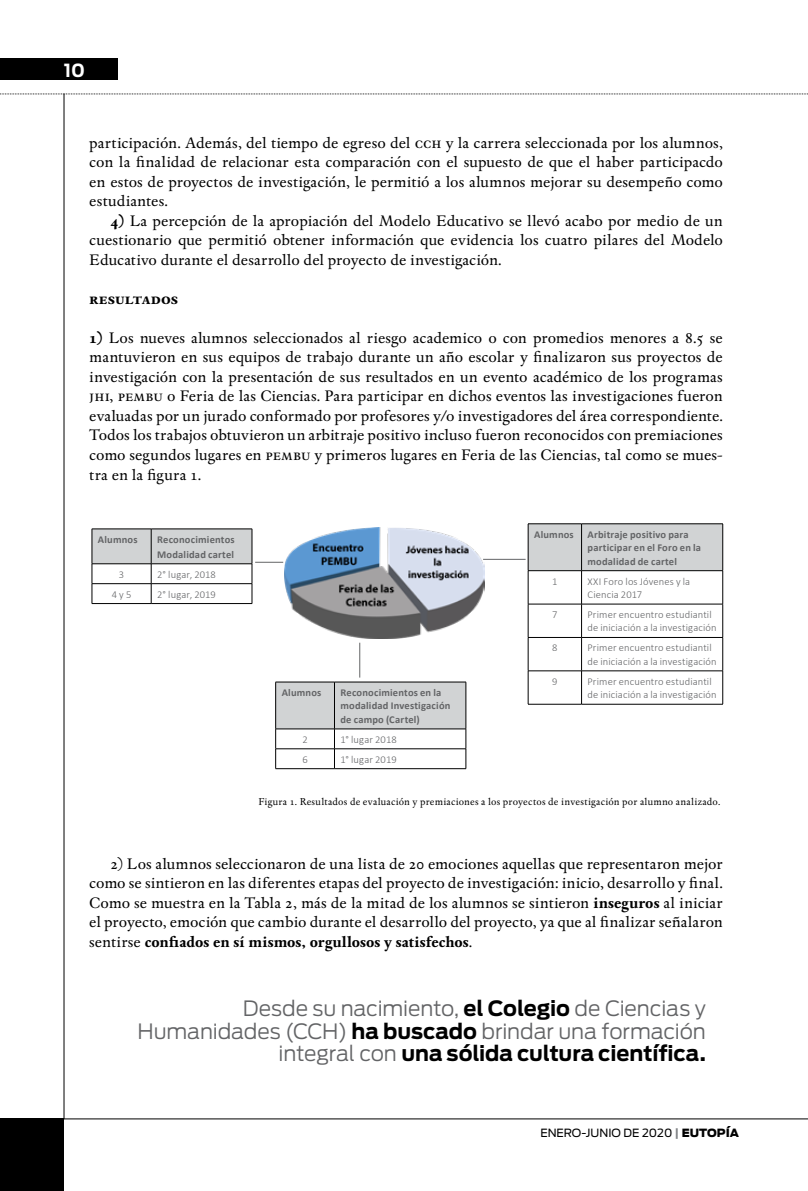
<style>
.page{position:relative;width:808px;height:1191px;background:#fff}
.page>*{position:absolute;margin:0;border:0;box-sizing:border-box;transform-origin:0 0}
.t1{font:300 21px/22.5px "Antenna";letter-spacing:-.01em;color:#636466;text-align:right}
.t2{font:700 18px "Antenna";color:#fff}
.t3{font:16.05px/19.5px "Espinosa Nova";letter-spacing:.015em;color:#000;text-align:justify}
.t4{font:700 16.05px "Espinosa Nova";color:#000}
.t5{font:11.25px "Antenna";color:#000}
.t6{font:300 10.5px/13.5px "Calibri";letter-spacing:.015em;color:#636466}
.t7{font:700 10.5px/13.5px "Calibri";letter-spacing:.015em;color:#636466}
.t8{font:10.5px "Espinosa Nova";letter-spacing:.025em;color:#000}
.s1{font-weight:700}
.s2{font-weight:700;color:#000}
.s3{font-weight:700;color:#808285}
.s4{font-weight:900}
</style>
<div class="page">
<div style="left:0;top:1118px;width:64px;height:73px;background:#000"></div>
<div style="left:0;top:58px;width:117px;height:22px;background:#000"></div>
<svg style="left:0;top:94px;width:808px;height:1px"></svg>
<hr style="left:64px;top:94px;width:1px;height:1025px;background:#000">
<hr style="left:64px;top:1118px;width:744px;height:1px;background:#000">
<hr style="left:92px;top:528px;width:59px;height:1px;background:#000">
<hr style="left:151px;top:528px;width:101px;height:1px;background:#000">
<hr style="left:92px;top:603px;width:59px;height:1px;background:#000">
<hr style="left:151px;top:603px;width:101px;height:1px;background:#000">
<img style="left:285px;top:528px;width:200px;height:111px">
<svg style="left:275px;top:682px;width:192px;height:86px"></svg>
<hr style="left:275px;top:768px;width:59px;height:1px;background:#000">
<hr style="left:334px;top:768px;width:132px;height:1px;background:#000">
<div style="left:529px;top:524px;width:193px;height:46px;background:#d1d3d4"></div>
<hr style="left:528px;top:523px;width:53px;height:1px;background:#000">
<hr style="left:528px;top:524px;width:1px;height:46px;background:#000">
<hr style="left:581px;top:523px;width:142px;height:1px;background:#000">
<hr style="left:581px;top:524px;width:1px;height:46px;background:#000">
<hr style="left:722px;top:524px;width:1px;height:46px;background:#000">
<hr style="left:528px;top:570px;width:53px;height:1px;background:#000">
<hr style="left:528px;top:571px;width:1px;height:33px;background:#000">
<hr style="left:581px;top:570px;width:142px;height:1px;background:#000">
<hr style="left:581px;top:571px;width:1px;height:33px;background:#000">
<hr style="left:722px;top:571px;width:1px;height:33px;background:#000">
<hr style="left:528px;top:604px;width:53px;height:1px;background:#000">
<hr style="left:528px;top:604px;width:1px;height:33px;background:#000">
<hr style="left:581px;top:604px;width:142px;height:1px;background:#000">
<hr style="left:581px;top:604px;width:1px;height:33px;background:#000">
<hr style="left:722px;top:604px;width:1px;height:33px;background:#000">
<hr style="left:528px;top:637px;width:53px;height:1px;background:#000">
<hr style="left:528px;top:637px;width:1px;height:33px;background:#000">
<hr style="left:581px;top:637px;width:142px;height:1px;background:#000">
<hr style="left:581px;top:637px;width:1px;height:33px;background:#000">
<hr style="left:722px;top:637px;width:1px;height:33px;background:#000">
<hr style="left:528px;top:670px;width:53px;height:1px;background:#000">
<hr style="left:528px;top:671px;width:1px;height:33px;background:#000">
<hr style="left:581px;top:670px;width:142px;height:1px;background:#000">
<hr style="left:581px;top:671px;width:1px;height:33px;background:#000">
<hr style="left:722px;top:671px;width:1px;height:33px;background:#000">
<hr style="left:528px;top:704px;width:53px;height:1px;background:#000">
<hr style="left:581px;top:704px;width:142px;height:1px;background:#000">
<hr style="left:483px;top:559px;width:43px;height:1px;background:#636466">
<hr style="left:359px;top:642px;width:1px;height:35px;background:#636466">
<svg style="left:92px;top:529px;width:191px;height:74px"></svg>
<p class="t2" style="left:64px;top:59px;width:23px">10</p>
<p class="t3" style="left:89px;top:133px;width:635px">participación. Además, del tiempo de egreso del cch y la carrera seleccionada por los alumnos, con la finalidad de relacionar esta comparación con el supuesto de que el haber participacdo en estos de proyectos de investigación, le permitió a los alumnos mejorar su desempeño como estudiantes.</p>
<p class="t3" style="left:89px;top:211px;width:635px;text-indent:21px"><span class="s1">4)</span> La percepción de la apropiación del Modelo Educativo se llevó acabo por medio de un cuestionario que permitió obtener información que evidencia los cuatro pilares del Modelo Educativo durante el desarrollo del proyecto de investigación.</p>
<p class="t4" style="left:89px;top:290px;width:90px">resultados</p>
<p class="t3" style="left:89px;top:328px;width:635px"><span class="s1">1)</span> Los nueves alumnos seleccionados al riesgo academico o con promedios menores a 8.5 se mantuvieron en sus equipos de trabajo durante un año escolar y finalizaron sus proyectos de investigación con la presentación de sus resultados en un evento académico de los programas jhi, pembu o Feria de las Ciencias. Para participar en dichos eventos las investigaciones fueron evaluadas por un jurado conformado por profesores y/o investigadores del área correspondiente.<br>Todos los trabajos obtuvieron un arbitraje positivo incluso fueron reconocidos con premiaciones como segundos lugares en pembu y primeros lugares en Feria de las Ciencias, tal como se mues&shy;tra en la figura 1.</p>
<p class="t7" style="left:98px;top:532px;width:41px">Alumnos</p>
<p class="t7" style="left:157px;top:531px;width:79px;line-height:15px">Reconocimientos<br>Modalidad cartel</p>
<p class="t6" style="left:119px;top:567px;width:7px">3</p>
<p class="t6" style="left:157px;top:567px;width:60px">2° lugar, 2018</p>
<p class="t6" style="left:112px;top:587px;width:21px">4 y 5</p>
<p class="t6" style="left:157px;top:587px;width:60px">2° lugar, 2019</p>
<p class="t7" style="left:282px;top:685px;width:41px">Alumnos</p>
<p class="t7" style="left:340px;top:685px;width:111px">Reconocimientos en la modalidad Investigación de campo (Cartel)</p>
<p class="t6" style="left:302px;top:732px;width:7px">2</p>
<p class="t6" style="left:340px;top:732px;width:58px">1° lugar 2018</p>
<p class="t6" style="left:302px;top:752px;width:7px">6</p>
<p class="t6" style="left:340px;top:752px;width:58px">1° lugar 2019</p>
<p class="t7" style="left:534px;top:527px;width:41px">Alumnos</p>
<p class="t7" style="left:587px;top:527px;width:115px">Arbitraje positivo para participar en el Foro en la modalidad de cartel</p>
<p class="t6" style="left:552px;top:574px;width:7px">1</p>
<p class="t6" style="left:587px;top:574px;width:104px">XXI Foro los Jóvenes y la<br>Ciencia 2017</p>
<p class="t6" style="left:552px;top:607px;width:7px">7</p>
<p class="t6" style="left:587px;top:607px;width:131px">Primer encuentro estudiantil de iniciación a la investigación</p>
<p class="t6" style="left:552px;top:641px;width:7px">8</p>
<p class="t6" style="left:587px;top:641px;width:131px">Primer encuentro estudiantil de iniciación a la investigación</p>
<p class="t6" style="left:552px;top:674px;width:7px">9</p>
<p class="t6" style="left:587px;top:674px;width:131px">Primer encuentro estudiantil de iniciación a la investigación</p>
<p class="t8" style="left:258px;top:795px;width:463px">Figura 1. Resultados de evaluación y premiaciones a los proyectos de investigación por alumno analizado.</p>
<p class="t3" style="left:89px;top:854px;width:635px;text-indent:21px">2) Los alumnos seleccionaron de una lista de 20 emociones aquellas que representaron mejor como se sintieron en las diferentes etapas del proyecto de investigación: inicio, desarrollo y final.<br>Como se muestra en la Tabla 2, más de la mitad de los alumnos se sintieron <span class="s1">inseguros</span> al iniciar el proyecto, emoción que cambio durante el desarrollo del proyecto, ya que al finalizar señalaron sentirse <span class="s1">confiados en sí mismos, orgullosos y satisfechos</span>.</p>
<h1 class="t1" style="left:138px;top:997px;width:570px">Desde su nacimiento, <span class="s2">el Colegio</span> de Ciencias y<br>Humanidades (CCH) <span class="s2">ha buscado</span> brindar una formación integral con <span class="s2">una sólida cultura científica.</span></h1>
<p class="t5" style="left:540px;top:1125px;width:200px">ENERO-JUNIO DE 2020 <span class="s3">|</span> <span class="s4">EUTOPÍA</span></p>
</div>
